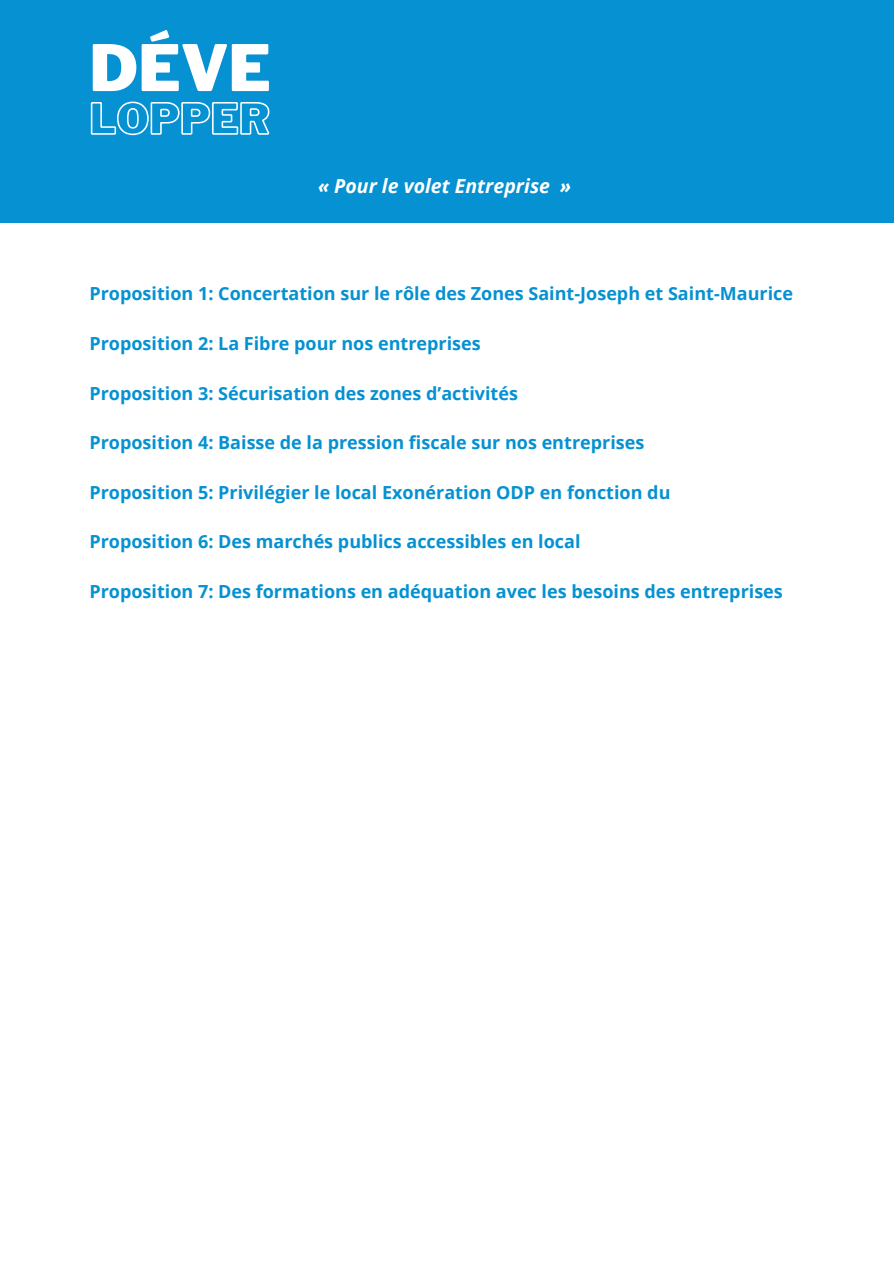
<style>
.page{position:relative;width:894px;height:1264px;background:#fff}
.page>*{position:absolute;margin:0;border:0;box-sizing:border-box;transform-origin:0 0}
.t1{font:900 63.3px "Libre Franklin";color:#fff}
.t2{font:italic 700 19.5px "Open Sans";color:#fff}
.t3{font:700 18px "Open Sans";color:#0591d2}
</style>
<div class="page">
<div style="left:0;top:0;width:893px;height:222px;background:#0591d2"></div>
<svg style="left:90px;top:101px;width:180px;height:35px"></svg>
<p class="t1" style="left:89px;top:30px;width:183px">DÉVE</p>
<p class="t2" style="left:318px;top:172px;width:254px">« Pour le volet Entreprise »</p>
<p class="t3" style="left:89px;top:281px;width:705px">Proposition 1: Concertation sur le rôle des Zones Saint-Joseph et Saint-Maurice</p>
<p class="t3" style="left:89px;top:331px;width:393px">Proposition 2: La Fibre pour nos entreprises</p>
<p class="t3" style="left:89px;top:380px;width:430px">Proposition 3: Sécurisation des zones d’activités</p>
<p class="t3" style="left:89px;top:430px;width:556px">Proposition 4: Baisse de la pression fiscale sur nos entreprises</p>
<p class="t3" style="left:89px;top:479px;width:582px">Proposition 5: Privilégier le local Exonération ODP en fonction du</p>
<p class="t3" style="left:89px;top:529px;width:492px">Proposition 6: Des marchés publics accessibles en local</p>
<p class="t3" style="left:89px;top:578px;width:694px">Proposition 7: Des formations en adéquation avec les besoins des entreprises</p>
</div>
